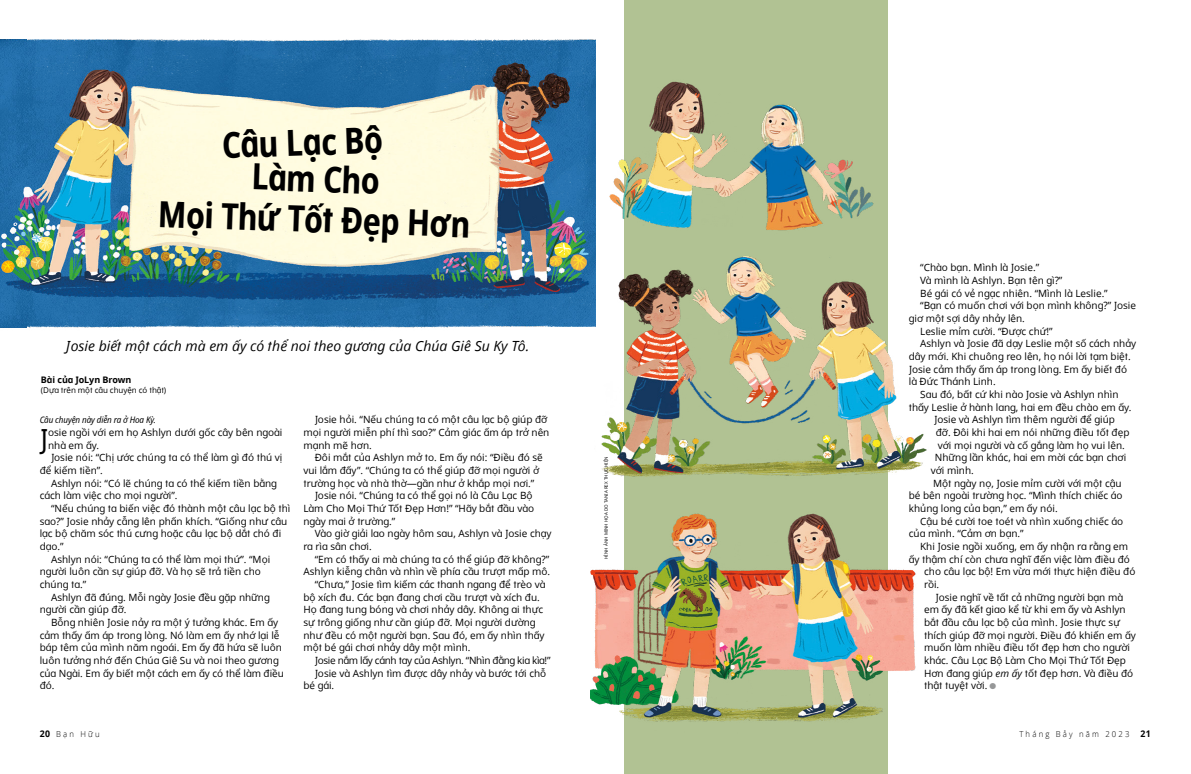
<style>
.page{position:relative;width:1191px;height:774px;background:#fff}
.page>*{position:absolute;margin:0;border:0;box-sizing:border-box;transform-origin:0 0}
.h1_Chalkduster{font:700 36px/40.4px "Dots Solid Condlds Lat";color:#000;text-align:center;scale:.93 1}
.p1_first{font:27.7px "Dots Solidlds Lat";color:#000}
.t1{font:italic 14px "Dots Solidlds Lat";color:#000}
.p1{font:10px/12.7px "Dots Solidlds Lat";color:#000}
.p1_first-2{font:10px/12.7px "Dots Solidlds Lat";color:#000}
.p1-2{font:10px "Dots Solidlds Lat";letter-spacing:-.03em;color:#000}
.p1_bio{font:italic 9px "Dots Solid Condlds Lat";letter-spacing:-.01em;color:#000}
.p1_author-name{font:700 9px "Dots Solidlds Lat";letter-spacing:-.005em;color:#000}
.t2{font:300 8.2px "Zoramlds Lat";letter-spacing:.28em;color:#000;scale:.95 1}
.p1_author-role{font:8px "Dots Solidlds Lat";letter-spacing:-.005em;color:#000}
.t3{font:4.5px "Dots Solidlds Lat";color:#000}
.s1{font-style:italic}
.s2{font-family:"Ding P Ilds Dpi";font-size:8.5px;color:#969798}
.s3{font-family:"Dots Solidlds Lat";font-weight:700;font-size:9.2px}
</style>
<div class="page">
<div style="left:624px;top:0;width:263px;height:774px;background:#b1c293"></div>
<img style="left:590px;top:28px;width:337px;height:746px">
<img style="left:0;top:28px;width:595px;height:354px">
<p class="h1_Chalkduster" style="left:221px;top:125px;width:175px;rotate:-2deg">Câu Lạc Bộ</p>
<p class="h1_Chalkduster" style="left:160px;top:153px;width:338px;rotate:2deg">Làm Cho<br>Mọi Thứ Tốt Đẹp Hơn</p>
<p class="t1" style="left:66px;top:336px;width:464px">Josie biết một cách mà em ấy có thể noi theo gương của Chúa Giê Su Ky Tô.</p>
<p class="p1_author-name" style="left:41px;top:373px;width:92px">Bài của JoLyn Brown</p>
<p class="p1_author-role" style="left:41px;top:384px;width:127px">(Dựa trên một câu chuyện có thật)</p>
<p class="p1_bio" style="left:40px;top:413px;width:118px">Câu chuyện này diễn ra ở Hoa Kỳ.</p>
<p class="p1_first" style="left:39px;top:418px;width:10px">J</p>
<p class="p1_first-2" style="left:48px;top:426px;width:236px">osie ngồi với em họ Ashlyn dưới gốc cây bên ngoài nhà em ấy.</p>
<p class="p1" style="left:40px;top:451px;width:244px;text-indent:11px">Josie nói: “Chị ước chúng ta có thể làm gì đó thú vị để kiếm tiền”.</p>
<p class="p1" style="left:40px;top:477px;width:239px;text-indent:11px">Ashlyn nói: “Có lẽ chúng ta có thể kiếm tiền bằng cách làm việc cho mọi người”.</p>
<p class="p1" style="left:40px;top:502px;width:252px;text-indent:11px">“Nếu chúng ta biến việc đó thành một câu lạc bộ thì sao?” Josie nhảy cẫng lên phấn khích. “Giống như câu lạc bộ chăm sóc thú cưng hoặc câu lạc bộ dắt chó đi dạo.”</p>
<p class="p1" style="left:40px;top:553px;width:232px;text-indent:11px">Ashlyn nói: “Chúng ta có thể làm mọi thứ”. “Mọi người luôn cần sự giúp đỡ. Và họ sẽ trả tiền cho chúng ta.”</p>
<p class="p1" style="left:40px;top:591px;width:232px;text-indent:11px">Ashlyn đã đúng. Mỗi ngày Josie đều gặp những người cần giúp đỡ.</p>
<p class="p1" style="left:40px;top:616px;width:246px;text-indent:11px">Bỗng nhiên Josie nảy ra một ý tưởng khác. Em ấy cảm thấy ấm áp trong lòng. Nó làm em ấy nhớ lại lễ báp têm của mình năm ngoái. Em ấy đã hứa sẽ luôn luôn tưởng nhớ đến Chúa Giê Su và noi theo gương của Ngài. Em ấy biết một cách em ấy có thể làm điều đó.</p>
<p class="p1" style="left:303px;top:413px;width:247px;text-indent:11px">Josie hỏi. “Nếu chúng ta có một câu lạc bộ giúp đỡ mọi người miễn phí thì sao?” Cảm giác ấm áp trở nên mạnh mẽ hơn.</p>
<p class="p1" style="left:303px;top:451px;width:241px;text-indent:11px">Đôi mắt của Ashlyn mở to. Em ấy nói: “Điều đó sẽ vui lắm đấy”. “Chúng ta có thể giúp đỡ mọi người ở trường học và nhà thờ—gần như ở khắp mọi nơi.”</p>
<p class="p1" style="left:303px;top:489px;width:232px;text-indent:11px">Josie nói. “Chúng ta có thể gọi nó là Câu Lạc Bộ<br>Làm Cho Mọi Thứ Tốt Đẹp Hơn!” “Hãy bắt đầu vào ngày mai ở trường.”</p>
<p class="p1" style="left:303px;top:527px;width:250px;text-indent:11px">Vào giờ giải lao ngày hôm sau, Ashlyn và Josie chạy ra rìa sân chơi.</p>
<p class="p1" style="left:303px;top:553px;width:248px;text-align:right">“Em có thấy ai mà chúng ta có thể giúp đỡ không?”<br>Ashlyn kiễng chân và nhìn về phía cầu trượt mấp mô.</p>
<p class="p1" style="left:303px;top:578px;width:243px;text-indent:11px">“Chưa,” Josie tìm kiếm các thanh ngang để trèo và bộ xích đu. Các bạn đang chơi cầu trượt và xích đu.<br>Họ đang tung bóng và chơi nhảy dây. Không ai thực sự trông giống như cần giúp đỡ. Mọi người dường như đều có một người bạn. Sau đó, em ấy nhìn thấy một bé gái chơi nhảy dây một mình.</p>
<p class="p1-2" style="left:315px;top:653px;width:237px">Josie nắm lấy cánh tay của Ashlyn. “Nhìn đằng kia kìa!”</p>
<p class="p1" style="left:303px;top:667px;width:244px;text-indent:11px">Josie và Ashlyn tìm được dây nhảy và bước tới chỗ bé gái.</p>
<p class="t3" style="left:603px;top:559px;width:104px;rotate:-90deg">HÌNH ẢNH MINH HỌA DO TANIA REX THỰC HIỆN</p>
<p class="p1" style="left:920px;top:261px;width:120px">“Chào bạn. Mình là Josie.”</p>
<p class="p1" style="left:920px;top:274px;width:144px">Và mình là Ashlyn. Bạn tên gì?”</p>
<p class="p1" style="left:920px;top:287px;width:189px">Bé gái có vẻ ngạc nhiên. “Mình là Leslie.”</p>
<p class="p1" style="left:909px;top:299px;width:229px;text-indent:11px">“Bạn có muốn chơi với bọn mình không?” Josie giơ một sợi dây nhảy lên.</p>
<p class="p1" style="left:920px;top:325px;width:134px">Leslie mỉm cười. “Được chứ!”</p>
<p class="p1" style="left:909px;top:337px;width:229px;text-indent:11px">Ashlyn và Josie đã dạy Leslie một số cách nhảy dây mới. Khi chuông reo lên, họ nói lời tạm biệt.<br>Josie cảm thấy ấm áp trong lòng. Em ấy biết đó là Đức Thánh Linh.</p>
<p class="p1" style="left:909px;top:388px;width:224px;text-align:center">Sau đó, bất cứ khi nào Josie và Ashlyn nhìn<br>thấy Leslie ở hành lang, hai em đều chào em ấy.</p>
<p class="p1" style="left:934px;top:413px;width:182px">Josie và Ashlyn tìm thêm người để giúp</p>
<p class="p1" style="left:936px;top:426px;width:195px">đỡ. Đôi khi hai em nói những điều tốt đẹp</p>
<p class="p1" style="left:938px;top:439px;width:188px">với mọi người và cố gắng làm họ vui lên.</p>
<p class="p1" style="left:935px;top:451px;width:193px">Những lần khác, hai em mời các bạn chơi</p>
<p class="p1" style="left:931px;top:464px;width:45px">với mình.</p>
<p class="p1" style="left:909px;top:477px;width:215px;text-align:justify;text-indent:24px">Một ngày nọ, Josie mỉm cười với một cậu bé bên ngoài trường học. “Mình thích chiếc áo khủng long của bạn,” em ấy nói.</p>
<p class="p1" style="left:909px;top:515px;width:216px;text-indent:11px">Cậu bé cười toe toét và nhìn xuống chiếc áo của mình. “Cảm ơn bạn.”</p>
<p class="p1" style="left:920px;top:540px;width:209px">Khi Josie ngồi xuống, em ấy nhận ra rằng em</p>
<p class="p1" style="left:909px;top:553px;width:223px">ấy thậm chí còn chưa nghĩ đến việc làm điều đó</p>
<p class="p1" style="left:924px;top:565px;width:213px">cho câu lạc bộ! Em vừa mới thực hiện điều đó</p>
<p class="p1" style="left:924px;top:578px;width:17px">rồi.</p>
<p class="p1" style="left:924px;top:591px;width:213px;text-indent:11px">Josie nghĩ về tất cả những người bạn mà em ấy đã kết giao kể từ khi em ấy và Ashlyn bắt đầu câu lạc bộ của mình. Josie thực sự thích giúp đỡ mọi người. Điều đó khiến em ấy muốn làm nhiều điều tốt đẹp hơn cho người khác. Câu Lạc Bộ Làm Cho Mọi Thứ Tốt Đẹp Hơn đang giúp <span class="s1">em ấy</span> tốt đẹp hơn. Và điều đó thật tuyệt vời. <span class="s2">●</span></p>
<p class="t2" style="left:40px;top:728px;width:65px"><span class="s3">20</span> Bạn Hữu</p>
<p class="t2" style="left:1019px;top:728px;width:140px">Tháng Bảy năm 2023 <span class="s3">21</span></p>
</div>
